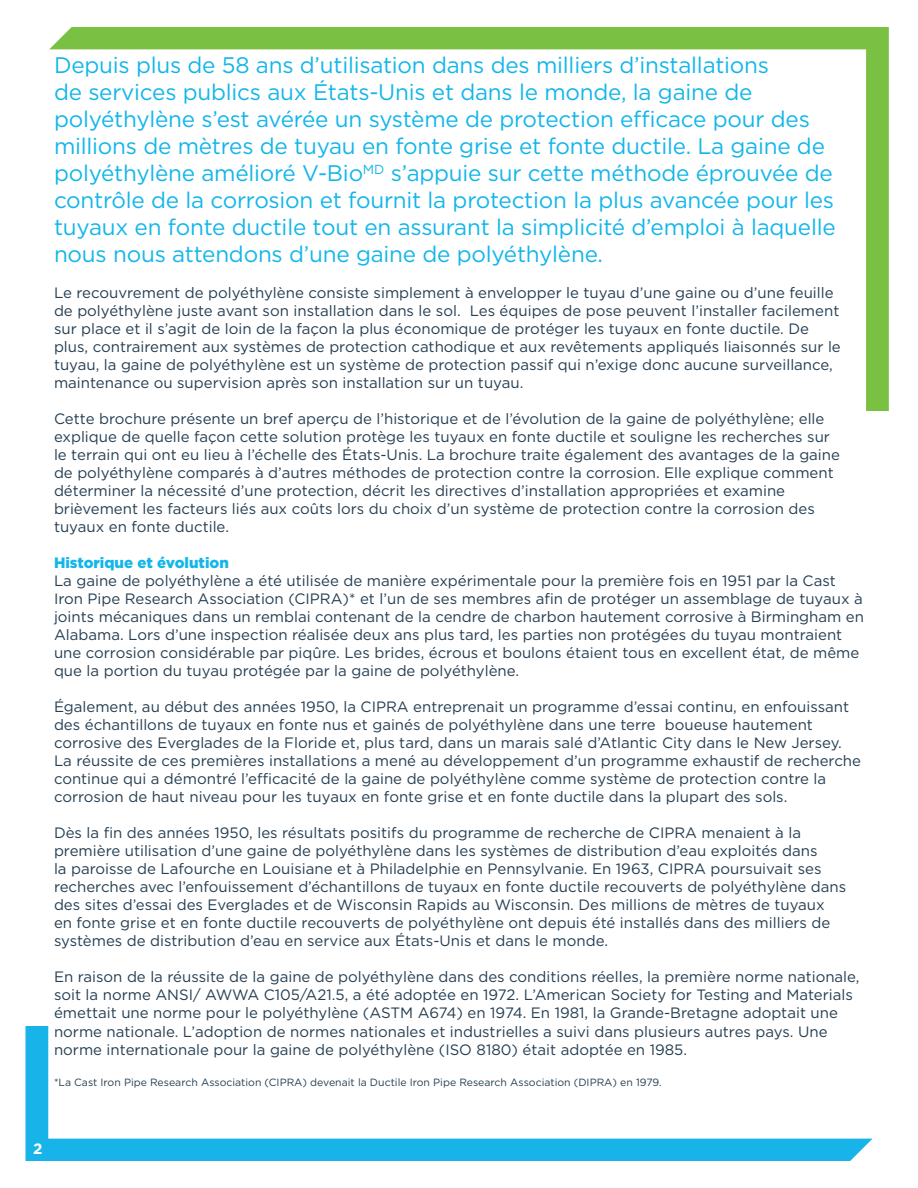
<style>
.page{position:relative;width:918px;height:1188px;background:#fff}
.page>*{position:absolute;margin:0;border:0;box-sizing:border-box;transform-origin:0 0}
.t1{font:22.5px/27px "Gotham";letter-spacing:-.01em;color:#13b6ea}
.t2{font:15px/18px "Gotham";color:#253e51}
.t3{font:900 15px "Gotham";color:#13b6ea}
.t4{font:700 15px "Gotham";color:#fff}
.t5{font:10.5px "Gotham";color:#253e51}
</style>
<div class="page">
<svg style="left:25px;top:1026px;width:848px;height:135px"></svg>
<svg style="left:49px;top:27px;width:840px;height:384px"></svg>
<p class="t1" style="left:54px;top:52px;width:783px">Depuis plus de 58 ans d’utilisation dans des milliers d’installations<br>de services publics aux États-Unis et dans le monde, la gaine de polyéthylène s’est avérée un système de protection efficace pour des millions de mètres de tuyau en fonte grise et fonte ductile. La gaine de polyéthylène amélioré V-Bio<sup>MD</sup> s’appuie sur cette méthode éprouvée de contrôle de la corrosion et fournit la protection la plus avancée pour les tuyaux en fonte ductile tout en assurant la simplicité d’emploi à laquelle nous nous attendons d’une gaine de polyéthylène.</p>
<p class="t2" style="left:54px;top:284px;width:788px">Le recouvrement de polyéthylène consiste simplement à envelopper le tuyau d’une gaine ou d’une feuille de polyéthylène juste avant son installation dans le sol. Les équipes de pose peuvent l’installer facilement sur place et il s’agit de loin de la façon la plus économique de protéger les tuyaux en fonte ductile. De plus, contrairement aux systèmes de protection cathodique et aux revêtements appliqués liaisonnés sur le tuyau, la gaine de polyéthylène est un système de protection passif qui n’exige donc aucune surveillance, maintenance ou supervision après son installation sur un tuyau.</p>
<p class="t2" style="left:54px;top:410px;width:788px">Cette brochure présente un bref aperçu de l’historique et de l’évolution de la gaine de polyéthylène; elle explique de quelle façon cette solution protège les tuyaux en fonte ductile et souligne les recherches sur le terrain qui ont eu lieu à l’échelle des États-Unis. La brochure traite également des avantages de la gaine de polyéthylène comparés à d’autres méthodes de protection contre la corrosion. Elle explique comment déterminer la nécessité d’une protection, décrit les directives d’installation appropriées et examine brièvement les facteurs liés aux coûts lors du choix d’un système de protection contre la corrosion des tuyaux en fonte ductile.</p>
<p class="t3" style="left:54px;top:553px;width:176px">Historique et évolution</p>
<p class="t2" style="left:54px;top:572px;width:812px">La gaine de polyéthylène a été utilisée de manière expérimentale pour la première fois en 1951 par la Cast Iron Pipe Research Association (CIPRA)* et l’un de ses membres afin de protéger un assemblage de tuyaux à joints mécaniques dans un remblai contenant de la cendre de charbon hautement corrosive à Birmingham en Alabama. Lors d’une inspection réalisée deux ans plus tard, les parties non protégées du tuyau montraient une corrosion considérable par piqûre. Les brides, écrous et boulons étaient tous en excellent état, de même que la portion du tuyau protégée par la gaine de polyéthylène.</p>
<p class="t2" style="left:54px;top:698px;width:809px">Également, au début des années 1950, la CIPRA entreprenait un programme d’essai continu, en enfouissant des échantillons de tuyaux en fonte nus et gainés de polyéthylène dans une terre boueuse hautement corrosive des Everglades de la Floride et, plus tard, dans un marais salé d’Atlantic City dans le New Jersey.<br>La réussite de ces premières installations a mené au développement d’un programme exhaustif de recherche continue qui a démontré l’efficacité de la gaine de polyéthylène comme système de protection contre la corrosion de haut niveau pour les tuyaux en fonte grise et en fonte ductile dans la plupart des sols.</p>
<p class="t2" style="left:54px;top:824px;width:794px">Dès la fin des années 1950, les résultats positifs du programme de recherche de CIPRA menaient à la première utilisation d’une gaine de polyéthylène dans les systèmes de distribution d’eau exploités dans<br>la paroisse de Lafourche en Louisiane et à Philadelphie en Pennsylvanie. En 1963, CIPRA poursuivait ses recherches avec l’enfouissement d’échantillons de tuyaux en fonte ductile recouverts de polyéthylène dans des sites d’essai des Everglades et de Wisconsin Rapids au Wisconsin. Des millions de mètres de tuyaux en fonte grise et en fonte ductile recouverts de polyéthylène ont depuis été installés dans des milliers de systèmes de distribution d’eau en service aux États-Unis et dans le monde.</p>
<p class="t2" style="left:54px;top:968px;width:807px">En raison de la réussite de la gaine de polyéthylène dans des conditions réelles, la première norme nationale, soit la norme ANSI/ AWWA C105/A21.5, a été adoptée en 1972. L’American Society for Testing and Materials émettait une norme pour le polyéthylène (ASTM A674) en 1974. En 1981, la Grande-Bretagne adoptait une norme nationale. L’adoption de normes nationales et industrielles a suivi dans plusieurs autres pays. Une norme internationale pour la gaine de polyéthylène (ISO 8180) était adoptée en 1985.</p>
<p class="t5" style="left:54px;top:1076px;width:609px">*La Cast Iron Pipe Research Association (CIPRA) devenait la Ductile Iron Pipe Research Association (DIPRA) en 1979.</p>
<p class="t4" style="left:33px;top:1139px;width:11px">2</p>
</div>
